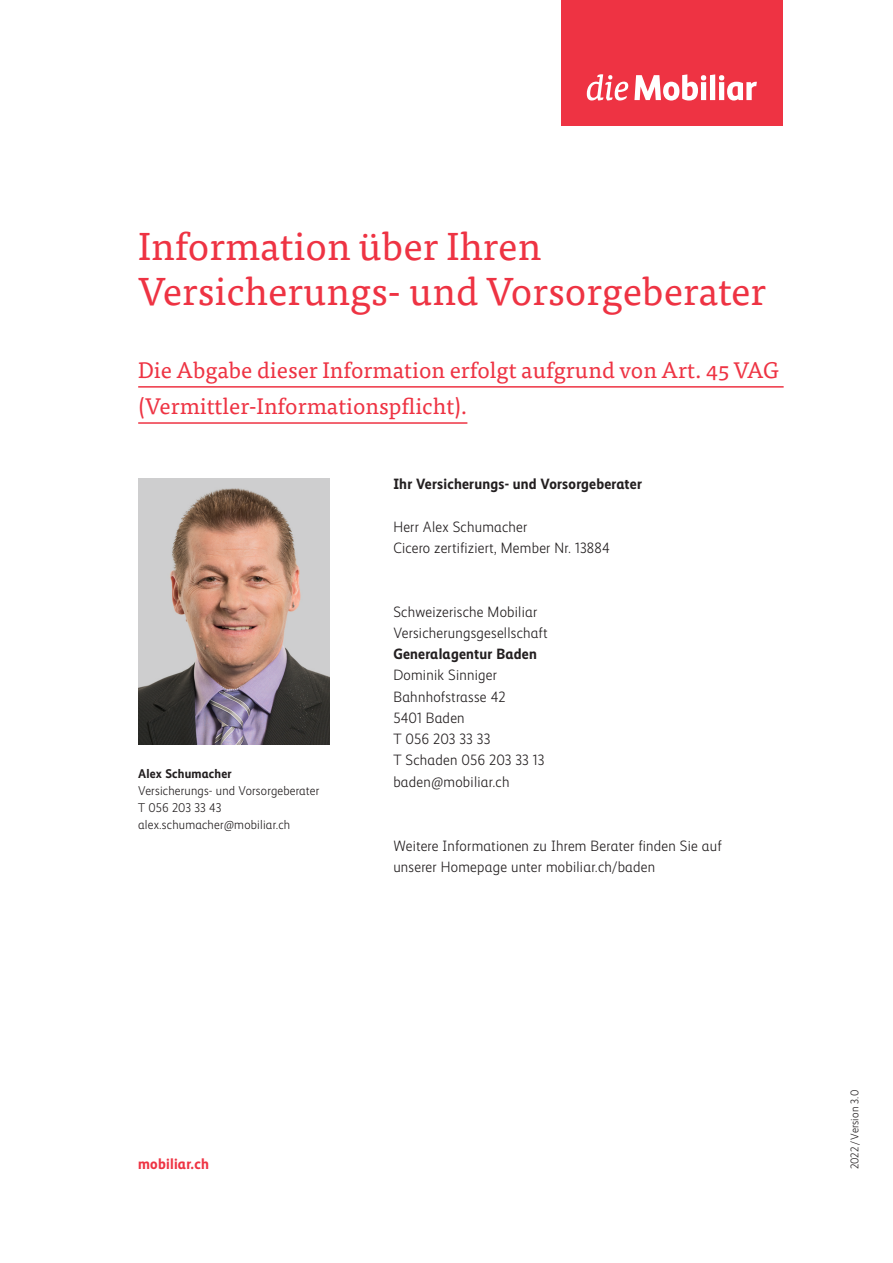
<style>
.page{position:relative;width:893px;height:1263px;background:#fff}
.page>*{position:absolute;margin:0;border:0;box-sizing:border-box;transform-origin:0 0}
.t1{font:39px/44.7px "Tisa Pro";color:#ee3343}
.t2{font:22.5px/36.2px "Tisa Pro";color:#ee3343}
.t3{font:300 15px/21.3px "Mobiliar Realist";letter-spacing:.015em;color:#231f20}
.t4{font:700 15px "Mobiliar Realist";letter-spacing:.015em;color:#231f20}
.t5{font:700 15px "Mobiliar Realist";letter-spacing:.015em;color:#ee3343}
.t6{font:300 12.75px/17px "Mobiliar Realist";letter-spacing:.015em;color:#231f20}
.t7{font:700 12.75px "Mobiliar Realist";letter-spacing:.015em;color:#231f20}
.t8{font:300 11.25px "Mobiliar Realist";letter-spacing:.015em;color:#231f20}
</style>
<div class="page">
<hr style="left:138px;top:386px;width:646px;height:2px;background:#ee3343">
<hr style="left:138px;top:422px;width:329px;height:2px;background:#ee3343">
<img style="left:138px;top:479px;width:192px;height:265px">
<div style="left:561px;top:0;width:221px;height:125px;background:#ee3343"></div>
<svg style="left:587px;top:74px;width:41px;height:26px"></svg>
<svg style="left:634px;top:74px;width:123px;height:27px"></svg>
<h1 class="t1" style="left:138px;top:222px;width:629px">Information über Ihren<br>Versicherungs- und Vorsorgeberater</h1>
<h2 class="t2" style="left:138px;top:351px;width:642px">Die Abgabe dieser Information erfolgt aufgrund von Art. 45 VAG (Vermittler-Informationspflicht).</h2>
<p class="t4" style="left:393px;top:475px;width:250px">Ihr Versicherungs- und Vorsorgeberater</p>
<p class="t7" style="left:138px;top:766px;width:95px">Alex Schumacher</p>
<p class="t6" style="left:138px;top:782px;width:183px">Versicherungs- und Vorsorgeberater<br>T 056 203 33 43 alex.schumacher@mobiliar.ch</p>
<p class="t3" style="left:393px;top:516px;width:218px">Herr Alex Schumacher<br>Cicero zertifiziert, Member Nr. 13884</p>
<p class="t3" style="left:393px;top:601px;width:156px">Schweizerische Mobiliar<br>Versicherungsgesellschaft</p>
<p class="t4" style="left:393px;top:645px;width:145px">Generalagentur Baden</p>
<p class="t3" style="left:393px;top:665px;width:153px">Dominik Sinniger<br>Bahnhofstrasse 42<br>5401 Baden<br>T 056 203 33 33<br>T Schaden 056 203 33 13 baden@mobiliar.ch</p>
<p class="t3" style="left:393px;top:835px;width:330px">Weitere Informationen zu Ihrem Berater finden Sie auf unserer Homepage unter mobiliar.ch/baden</p>
<p class="t5" style="left:138px;top:1155px;width:72px">mobiliar.ch</p>
<p class="t8" style="left:848px;top:1169px;width:81px;rotate:-90deg">2022 / Version 3.0</p>
</div>
